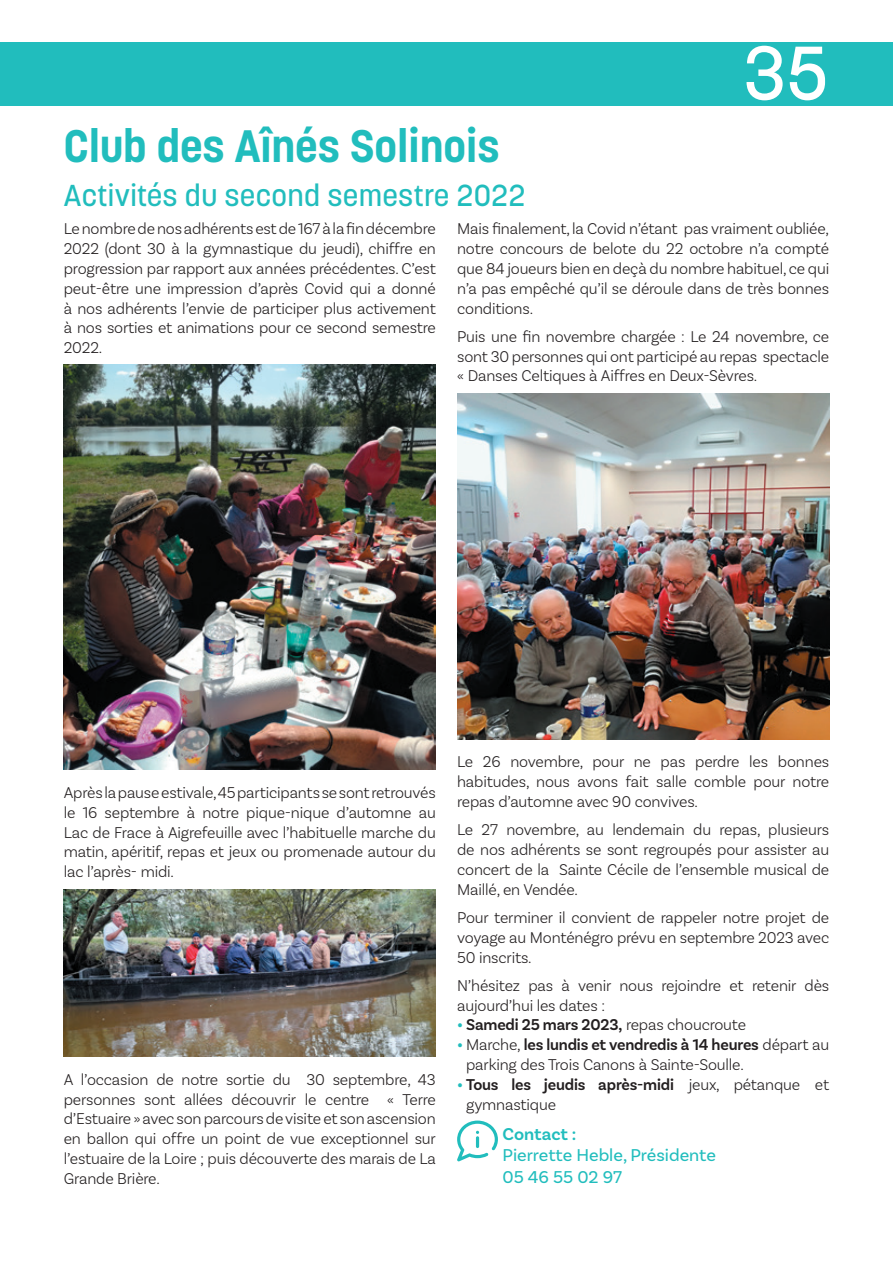
<style>
.page{position:relative;width:893px;height:1263px;background:#fff}
.page>*{position:absolute;margin:0;border:0;box-sizing:border-box;transform-origin:0 0}
.t1{font:500 75px "Korolev";color:#fff}
.t2{font:700 45px "Korolev";color:#21bdbd}
.t3{font:500 30px "Korolev";letter-spacing:.01em;color:#21bdbd}
.t4{font:18px/21.6px "Basic Sans";color:#21bdbd}
.t5{font:600 18px "Basic Sans";color:#21bdbd}
.t6{font:300 16.5px/19.8px "Basic Sans";letter-spacing:-.01em;color:#231f20;text-align:justify}
.t7{font:600 16.5px "Basic Sans";letter-spacing:-.01em;color:#231f20}
.s1{color:#21bdbd}
.s2{font-weight:300}
.s3{font-weight:600;color:#21bdbd}
.s4{font-weight:600}
</style>
<div class="page">
<div style="left:0;top:43px;width:893px;height:63px;background:#21bdbd"></div>
<img style="left:64px;top:365px;width:372px;height:405px">
<img style="left:64px;top:889px;width:372px;height:167px">
<img style="left:457px;top:393px;width:372px;height:346px">
<svg style="left:457px;top:1120px;width:41px;height:41px"></svg>
<h1 class="t1" style="left:743px;top:26px;width:88px">35</h1>
<h2 class="t2" style="left:64px;top:117px;width:437px">Club des Aînés Solinois</h2>
<h3 class="t3" style="left:64px;top:177px;width:463px">Activités du second semestre 2022</h3>
<p class="t6" style="left:64px;top:219px;width:374px">Le nombre de nos adhérents est de 167 à la fin décembre 2022 (dont 30 à la gymnastique du jeudi), chiffre en progression par rapport aux années précédentes. C’est peut-être une impression d’après Covid qui a donné à nos adhérents l’envie de participer plus activement à nos sorties et animations pour ce second semestre 2022.</p>
<p class="t6" style="left:457px;top:219px;width:374px">Mais finalement, la Covid n’étant pas vraiment oubliée, notre concours de belote du 22 octobre n’a compté que 84 joueurs bien en deçà du nombre habituel, ce qui n’a pas empêché qu’il se déroule dans de très bonnes conditions.</p>
<p class="t6" style="left:457px;top:326px;width:374px">Puis une fin novembre chargée : Le 24 novembre, ce sont 30 personnes qui ont participé au repas spectacle « Danses Celtiques à Aiffres en Deux-Sèvres.</p>
<p class="t6" style="left:64px;top:782px;width:374px">Après la pause estivale, 45 participants se sont retrouvés le 16 septembre à notre pique-nique d’automne au Lac de Frace à Aigrefeuille avec l’habituelle marche du matin, apéritif, repas et jeux ou promenade autour du lac l’après- midi.</p>
<p class="t6" style="left:64px;top:1069px;width:374px">A l’occasion de notre sortie du 30 septembre, 43 personnes sont allées découvrir le centre « Terre d’Estuaire » avec son parcours de visite et son ascension en ballon qui offre un point de vue exceptionnel sur l’estuaire de la Loire ; puis découverte des marais de La Grande Brière.</p>
<p class="t6" style="left:457px;top:752px;width:374px">Le 26 novembre, pour ne pas perdre les bonnes habitudes, nous avons fait salle comble pour notre repas d’automne avec 90 convives.</p>
<p class="t6" style="left:457px;top:820px;width:374px">Le 27 novembre, au lendemain du repas, plusieurs de nos adhérents se sont regroupés pour assister au concert de la Sainte Cécile de l’ensemble musical de Maillé, en Vendée.</p>
<p class="t6" style="left:457px;top:907px;width:374px">Pour terminer il convient de rappeler notre projet de voyage au Monténégro prévu en septembre 2023 avec 50 inscrits.</p>
<p class="t6" style="left:457px;top:975px;width:374px">N’hésitez pas à venir nous rejoindre et retenir dès aujourd’hui les dates :</p>
<p class="t7" style="left:457px;top:1015px;width:291px"><span class="s1">•</span> Samedi 25 mars 2023, <span class="s2">repas choucroute</span></p>
<p class="t6" style="left:466px;top:1035px;width:365px;text-indent:-9px"><span class="s3">•</span> Marche, <span class="s4">les lundis et vendredis à 14 heures</span> départ au parking des Trois Canons à Sainte-Soulle.</p>
<p class="t6" style="left:466px;top:1074px;width:365px;text-indent:-9px"><span class="s3">•</span> <span class="s4">Tous les jeudis après-midi</span> jeux, pétanque et gymnastique</p>
<p class="t5" style="left:503px;top:1123px;width:75px">Contact :</p>
<p class="t4" style="left:503px;top:1144px;width:215px">Pierrette Heble, Présidente<br>05 46 55 02 97</p>
</div>
